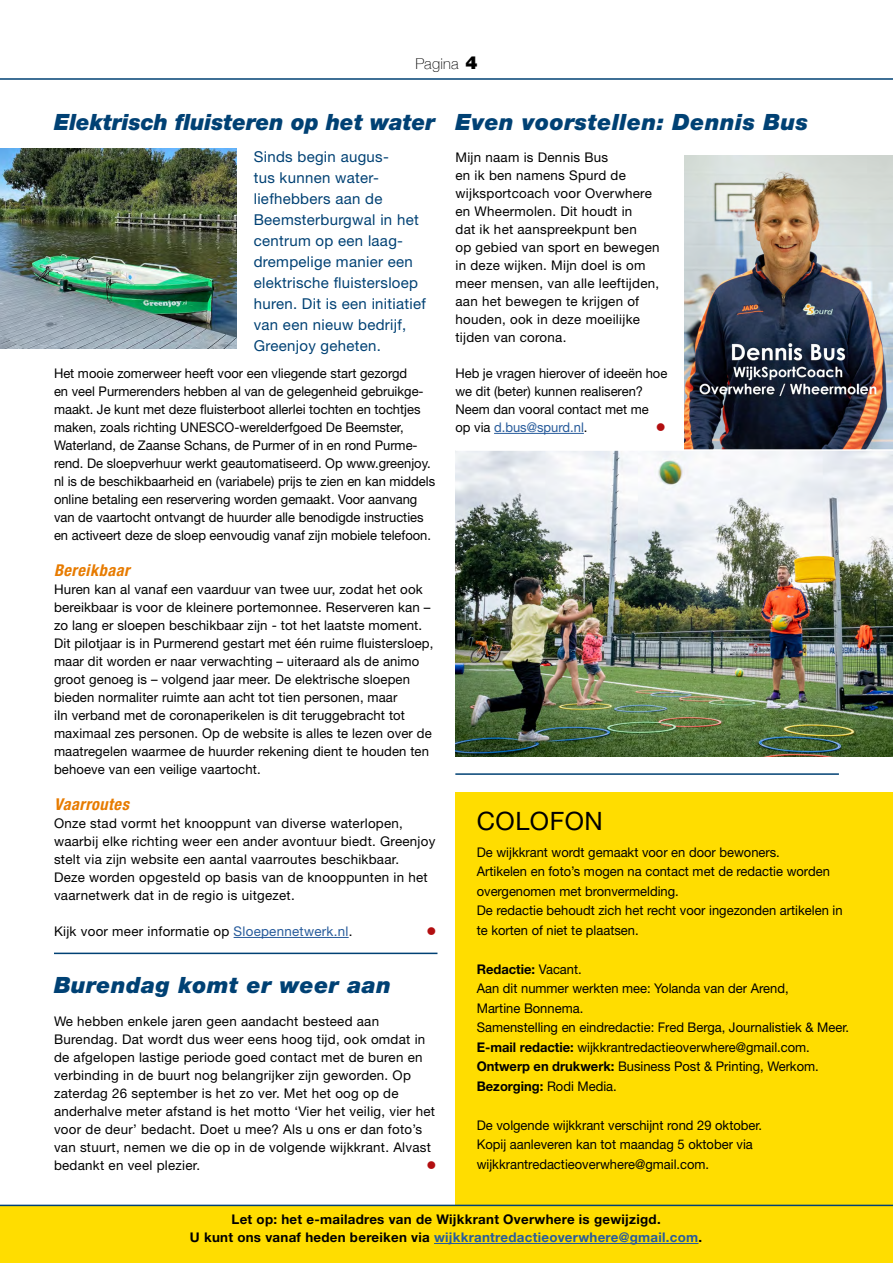
<style>
.page{position:relative;width:893px;height:1263px;background:#fff}
.page>*{position:absolute;margin:0;border:0;box-sizing:border-box;transform-origin:0 0}
.t1{font:25.35px "Helvetica Neue";letter-spacing:.02em;color:#000}
.H1__Kop{font:italic 900 22.5px "Helvetica Neue";letter-spacing:.02em;color:#004174}
.H1__Kop-2{font:italic 900 22.5px "Helvetica Neue";color:#004174}
.H2__Subkop{font:italic 700 condensed 16.35px "Helvetica Neue";letter-spacing:.03em;color:#e77b00}
.H__Introtekst{font:15px/21px "Helvetica Neue";letter-spacing:.02em;color:#004174}
.t2{font:100 15px "Helvetica Neue";letter-spacing:.02em;color:#000}
.P__Tekst_plat{font:13.35px/18px "Helvetica Neue";letter-spacing:.01em;color:#000}
.t3{font:700 13.35px/18px "Helvetica Neue";letter-spacing:.02em;color:#000;text-align:center}
.t4{font:700 13.35px "Helvetica Neue";color:#000}
.P__Tekst_plat-2{font:13.35px "Wingdings";color:#b20e10}
.s1{font-weight:900;font-size:18px}
.s2{color:#275b9b}
.s3{font-weight:400}
.s4{font-weight:700}
</style>
<div class="page">
<hr style="left:0;top:78px;width:893px;height:2px;background:#004174">
<div style="left:0;top:1206px;width:893px;height:57px;background:#fd0"></div>
<div style="left:455px;top:792px;width:438px;height:471px;background:#fd0"></div>
<hr style="left:0;top:1205px;width:893px;height:1px;background:#004174">
<hr style="left:455px;top:773px;width:384px;height:2px;background:#004174">
<hr style="left:434px;top:1243px;width:264px;height:1px;background:#275b9b">
<hr style="left:234px;top:937px;width:115px;height:1px;background:#275b9b">
<hr style="left:54px;top:953px;width:383px;height:1px;background:#004174">
<hr style="left:494px;top:433px;width:90px;height:1px;background:#275b9b">
<img style="left:0;top:148px;width:237px;height:201px">
<img style="left:684px;top:155px;width:209px;height:294px">
<img style="left:455px;top:451px;width:438px;height:305px">
<p class="t2" style="left:415px;top:52px;width:63px">Pagina <span class="s1">4</span></p>
<h1 class="H1__Kop-2" style="left:54px;top:108px;width:383px">Elektrisch fluisteren op het water</h1>
<p class="H__Introtekst" style="left:254px;top:146px;width:174px">Sinds begin augus-<br>tus -kunnen water&shy;liefhebbers aan de<br>Beemsterburgwal in het centrum op een laag&shy;drempelige manier een elektrische fluistersloep huren. Dit is een initiatief van een nieuw bedrijf,<br>Greenjoy geheten.</p>
<p class="P__Tekst_plat" style="left:54px;top:364px;width:383px">Het mooie zomerweer heeft voor een vliegende start gezorgd<br>en veel Purmerenders hebben al van de gelegenheid gebruikge&shy;maakt. Je kunt met deze fluisterboot allerlei tochten en tochtjes maken, zoals richting UNESCO-werelderfgoed De Beemster, Waterland, de Zaanse Schans, de Purmer of in en rond Purme&shy;rend. De sloepverhuur werkt geautomatiseerd. Op www.greenjoy. nl is de beschikbaarheid en (variabele) prijs te zien en kan middels online betaling een reservering worden gemaakt. Voor aanvang van de vaartocht ontvangt de huurder alle benodigde instructies en activeert deze de sloep eenvoudig vanaf zijn mobiele telefoon.</p>
<h2 class="H2__Subkop" style="left:54px;top:560px;width:77px">Bereikbaar</h2>
<p class="P__Tekst_plat" style="left:54px;top:580px;width:378px">Huren kan al vanaf een vaarduur van twee uur, zodat het ook bereikbaar is voor de kleinere portemonnee. Reserveren kan – zo lang er sloepen beschikbaar zijn - tot het laatste moment.</p>
<p class="P__Tekst_plat" style="left:54px;top:634px;width:381px">Dit pilotjaar is in Purmerend gestart met één ruime fluistersloep, maar dit worden er naar verwachting – uiteraard als de animo groot genoeg is – volgend jaar meer. De elektrische sloepen bieden normaliter ruimte aan acht tot tien personen, maar<br>iIn verband met de coronaperikelen is dit teruggebracht tot maximaal zes personen. Op de website is alles te lezen over de maatregelen waarmee de huurder rekening dient te houden ten behoeve van een veilige vaartocht.</p>
<h2 class="H2__Subkop" style="left:54px;top:794px;width:76px">Vaarroutes</h2>
<p class="P__Tekst_plat" style="left:54px;top:814px;width:383px">Onze stad vormt het knooppunt van diverse waterlopen, waarbij elke richting weer een ander avontuur biedt. Greenjoy stelt via zijn website een aantal vaarroutes beschikbaar.<br>Deze worden opgesteld op basis van de knooppunten in het vaarnetwerk dat in de regio is uitgezet.</p>
<p class="P__Tekst_plat" style="left:54px;top:922px;width:300px">Kijk voor meer informatie op <span class="s2">Sloepennetwerk.nl</span>.</p>
<p class="P__Tekst_plat-2" style="left:427px;top:924px;width:11px">●</p>
<h1 class="H1__Kop" style="left:54px;top:971px;width:339px">Burendag komt er weer aan</h1>
<p class="P__Tekst_plat" style="left:54px;top:1012px;width:373px">We hebben enkele jaren geen aandacht besteed aan Burendag. Dat wordt dus weer eens hoog tijd, ook omdat in de afgelopen lastige periode goed contact met de buren en verbinding in de buurt nog belangrijker zijn geworden. Op</p>
<p class="P__Tekst_plat" style="left:54px;top:1084px;width:383px">zaterdag 26 september is het zo ver. Met het oog op de anderhalve meter afstand is het motto ‘Vier het veilig, vier het voor de deur’ bedacht. Doet u mee? Als u ons er dan foto’s van stuurt, nemen we die op in de volgende wijkkrant. Alvast bedankt en veel plezier.</p>
<p class="P__Tekst_plat-2" style="left:427px;top:1158px;width:11px">●</p>
<h1 class="H1__Kop" style="left:455px;top:108px;width:354px">Even voorstellen: Dennis Bus</h1>
<p class="P__Tekst_plat" style="left:455px;top:148px;width:206px">Mijn naam is Dennis Bus<br>en ik ben namens Spurd de wijksportcoach voor Overwhere en Wheermolen. Dit houdt in<br>dat ik het aanspreekpunt ben<br>op gebied van sport en bewegen in deze wijken. Mijn doel is om meer mensen, van alle leeftijden, aan het bewegen te krijgen of houden, ook in deze moeilijke tijden van corona.</p>
<p class="P__Tekst_plat" style="left:455px;top:364px;width:213px">Heb je vragen hierover of ideeën hoe we dit (beter) kunnen realiseren?<br>Neem dan vooral contact met me op via <span class="s2">d.bus@spurd.nl</span>.</p>
<p class="P__Tekst_plat-2" style="left:656px;top:420px;width:11px">●</p>
<p class="t1" style="left:477px;top:805px;width:128px">COLOFON</p>
<p class="P__Tekst_plat" style="left:477px;top:843px;width:305px">De wijkkrant wordt gemaakt voor en door bewoners.</p>
<p class="P__Tekst_plat" style="left:477px;top:861px;width:355px;line-height:19.5px">Artikelen en foto’s mogen na contact met de redactie worden overgenomen met bronvermelding.</p>
<p class="P__Tekst_plat" style="left:477px;top:900px;width:367px;line-height:19.5px">De redactie behoudt zich het recht voor ingezonden artikelen in te korten of niet te plaatsen.</p>
<p class="t4" style="left:477px;top:960px;width:107px">Redactie: <span class="s3">Vacant.</span></p>
<p class="P__Tekst_plat" style="left:477px;top:978px;width:313px;line-height:19.5px">Aan dit nummer werkten mee: Yolanda van der Arend,<br>Martine Bonnema.</p>
<p class="P__Tekst_plat" style="left:477px;top:1018px;width:374px">Samenstelling en eindredactie: Fred Berga, Journalistiek &amp; Meer.</p>
<p class="P__Tekst_plat" style="left:477px;top:1038px;width:335px"><span class="s4">E-mail redactie:</span> wijkkrantredactieoverwhere@gmail.com.</p>
<p class="P__Tekst_plat" style="left:477px;top:1057px;width:343px"><span class="s4">Ontwerp en drukwerk:</span> Business Post &amp; Printing, Werkom.</p>
<p class="t4" style="left:477px;top:1077px;width:142px">Bezorging: <span class="s3">Rodi Media.</span></p>
<p class="P__Tekst_plat" style="left:477px;top:1116px;width:287px">De volgende wijkkrant verschijnt rond 29 oktober.</p>
<p class="P__Tekst_plat" style="left:477px;top:1134px;width:278px;line-height:19.5px">Kopij aanleveren kan tot maandag 5 oktober via wijkkrantredactieoverwhere@gmail.com.</p>
<p class="t3" style="left:190px;top:1210px;width:514px">Let op: het e-mailadres van de Wijkkrant Overwhere is gewijzigd.<br>U kunt ons vanaf heden bereiken via <span class="s2">wijkkrantredactieoverwhere@gmail.com</span>.</p>
</div>
